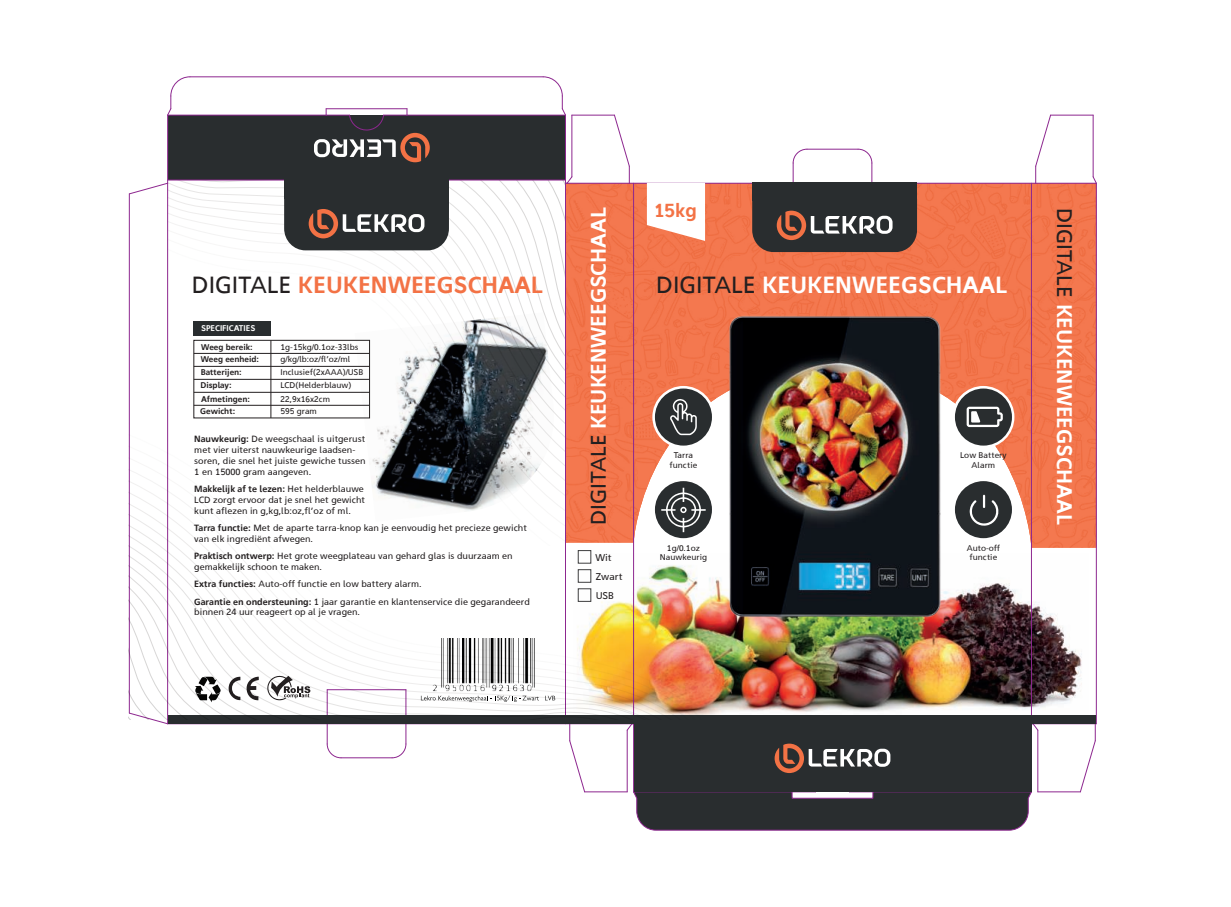
<style>
.page{position:relative;width:1231px;height:907px;background:#fff}
.page>*{position:absolute;margin:0;border:0;box-sizing:border-box;transform-origin:0 0}
.t1{font:23.25px "Agan 65";color:#f37245}
.t2{font:23.25px "Agan 65";color:#fff}
.t3{font:21px "Agan 65";color:#fff}
.t4{font:18.75px "Agan 65";color:#f37245}
.t5{font:9.75px/19px "Aan 55";color:#231f20}
.t6{font:9px/10.8px "Aan 55";color:#231f20}
.t7{font:9px "Agan 65";color:#231f20}
.t8{font:8.25px/9.9px "Aan 55";color:#231f20;text-align:center}
.t9{font:8.25px/12.8px "Agan 65";color:#231f20}
.t10{font:8.25px "Agan 65";color:#fff}
.s1{font-family:"Aan 55";color:#231f20}
.s2{font-family:"Agan 65"}
.s3{font-family:"Aan 55"}
</style>
<div class="page">
<svg style="left:168px;top:181px;width:396px;height:240px"></svg>
<svg style="left:566px;top:184px;width:529px;height:363px;background:#f2754c"></svg>
<img style="left:713px;top:602px;width:369px;height:113px">
<div style="left:168px;top:115px;width:397px;height:65px;background:#292d2f"></div>
<img style="left:630px;top:263px;width:404px;height:405px">
<svg style="left:952px;top:386px;width:62px;height:62px"></svg>
<div style="left:954px;top:388px;width:57px;height:57px;background:#292d2f;border-radius:29px"></div>
<svg style="left:952px;top:478px;width:62px;height:62px"></svg>
<div style="left:954px;top:481px;width:57px;height:57px;background:#292d2f;border-radius:29px"></div>
<svg style="left:652px;top:386px;width:62px;height:62px"></svg>
<div style="left:654px;top:388px;width:57px;height:57px;background:#292d2f;border-radius:29px"></div>
<svg style="left:969px;top:494px;width:29px;height:32px"></svg>
<svg style="left:670px;top:399px;width:26px;height:22px"></svg>
<svg style="left:966px;top:406px;width:36px;height:21px"></svg>
<hr style="left:633px;top:183px;width:1px;height:540px;background:#8d278f">
<hr style="left:1030px;top:183px;width:1px;height:541px;background:#8d278f">
<hr style="left:1032px;top:723px;width:64px;height:1px;background:#8d278f">
<hr style="left:1035px;top:183px;width:60px;height:1px;background:#8d278f">
<hr style="left:167px;top:183px;width:1px;height:540px;background:#8d278f">
<hr style="left:168px;top:180px;width:397px;height:1px;background:#8d278f">
<hr style="left:565px;top:183px;width:1px;height:540px;background:#8d278f">
<hr style="left:569px;top:723px;width:63px;height:1px;background:#8d278f">
<hr style="left:566px;top:183px;width:63px;height:1px;background:#8d278f">
<hr style="left:327px;top:723px;width:79px;height:1px;background:#8d278f">
<hr style="left:168px;top:115px;width:158px;height:1px;background:#8d278f">
<hr style="left:407px;top:115px;width:158px;height:1px;background:#8d278f">
<hr style="left:629px;top:183px;width:164px;height:1px;background:#8d278f">
<hr style="left:1095px;top:183px;width:1px;height:540px;background:#8d278f">
<hr style="left:406px;top:723px;width:163px;height:1px;background:#8d278f">
<hr style="left:129px;top:194px;width:1px;height:518px;background:#8d278f">
<svg style="left:129px;top:718px;width:39px;height:6px"></svg>
<svg style="left:129px;top:183px;width:39px;height:11px"></svg>
<hr style="left:341px;top:757px;width:51px;height:1px;background:#8d278f">
<hr style="left:327px;top:689px;width:1px;height:54px;background:#8d278f">
<hr style="left:405px;top:689px;width:1px;height:54px;background:#8d278f">
<svg style="left:391px;top:743px;width:15px;height:15px"></svg>
<svg style="left:326px;top:743px;width:15px;height:15px"></svg>
<hr style="left:168px;top:723px;width:159px;height:1px;background:#8d278f">
<hr style="left:584px;top:791px;width:43px;height:1px;background:#8d278f">
<hr style="left:626px;top:729px;width:1px;height:62px;background:#8d278f">
<svg style="left:626px;top:723px;width:7px;height:7px"></svg>
<svg style="left:569px;top:723px;width:16px;height:68px"></svg>
<hr style="left:1037px;top:791px;width:43px;height:1px;background:#8d278f">
<hr style="left:1037px;top:729px;width:1px;height:62px;background:#8d278f">
<svg style="left:1031px;top:723px;width:7px;height:7px"></svg>
<svg style="left:1079px;top:723px;width:16px;height:69px"></svg>
<hr style="left:167px;top:115px;width:1px;height:68px;background:#8d278f">
<hr style="left:565px;top:115px;width:1px;height:67px;background:#8d278f">
<hr style="left:190px;top:76px;width:353px;height:1px;background:#8d278f">
<svg style="left:167px;top:76px;width:23px;height:40px"></svg>
<svg style="left:542px;top:76px;width:24px;height:40px"></svg>
<hr style="left:571px;top:115px;width:43px;height:1px;background:#8d278f">
<hr style="left:571px;top:115px;width:1px;height:62px;background:#8d278f">
<svg style="left:565px;top:176px;width:7px;height:8px"></svg>
<svg style="left:613px;top:114px;width:17px;height:69px"></svg>
<hr style="left:326px;top:108px;width:81px;height:1px;background:#8d278f">
<hr style="left:1050px;top:115px;width:42px;height:1px;background:#8d278f">
<hr style="left:1092px;top:115px;width:1px;height:62px;background:#8d278f">
<svg style="left:1034px;top:115px;width:16px;height:68px"></svg>
<svg style="left:1092px;top:176px;width:4px;height:8px"></svg>
<hr style="left:806px;top:149px;width:51px;height:1px;background:#8d278f">
<hr style="left:871px;top:163px;width:1px;height:54px;background:#8d278f">
<hr style="left:792px;top:163px;width:1px;height:54px;background:#8d278f">
<svg style="left:792px;top:149px;width:15px;height:14px"></svg>
<svg style="left:857px;top:149px;width:15px;height:14px"></svg>
<hr style="left:871px;top:183px;width:164px;height:1px;background:#8d278f">
<svg style="left:284px;top:198px;width:165px;height:52px;background:#484545"></svg>
<svg style="left:314px;top:109px;width:115px;height:53px"></svg>
<svg style="left:752px;top:201px;width:164px;height:51px;background:#484241"></svg>
<div style="left:633px;top:726px;width:398px;height:65px;background:#292d2f"></div>
<div style="left:633px;top:715px;width:398px;height:11px;background:#292d2f"></div>
<div style="left:168px;top:715px;width:465px;height:8px;background:#292d2f"></div>
<div style="left:1031px;top:715px;width:65px;height:8px;background:#292d2f"></div>
<div style="left:752px;top:183px;width:164px;height:18px;background:#292d2f"></div>
<div style="left:284px;top:175px;width:165px;height:23px;background:#292d2f"></div>
<svg style="left:646px;top:183px;width:59px;height:58px"></svg>
<svg style="left:129px;top:421px;width:584px;height:297px"></svg>
<div style="left:193px;top:340px;width:177px;height:78px;border:1px solid #231f20"></div>
<hr style="left:194px;top:353px;width:175px;height:1px;background:#231f20">
<hr style="left:194px;top:366px;width:175px;height:1px;background:#231f20">
<hr style="left:194px;top:379px;width:175px;height:1px;background:#231f20">
<hr style="left:194px;top:392px;width:175px;height:1px;background:#231f20">
<hr style="left:194px;top:405px;width:175px;height:1px;background:#231f20">
<hr style="left:270px;top:340px;width:1px;height:78px;background:#231f20">
<svg style="left:633px;top:743px;width:398px;height:87px"></svg>
<h3 class="t4" style="left:655px;top:203px;width:43px">15kg</h3>
<h2 class="t3" style="left:589px;top:524px;width:318px;rotate:-90deg"><span class="s1">DIGITALE</span> KEUKENWEEGSCHAAL</h2>
<h2 class="t3" style="left:1072px;top:208px;width:318px;rotate:90deg"><span class="s1">DIGITALE</span> KEUKENWEEGSCHAAL</h2>
<p class="t5" style="left:595px;top:548px;width:29px">Wit<br>Zwart<br>USB</p>
<h1 class="t1" style="left:192px;top:275px;width:352px"><span class="s1">DIGITALE</span> KEUKENWEEGSCHAAL</h1>
<h1 class="t2" style="left:656px;top:275px;width:352px"><span class="s1">DIGITALE</span> KEUKENWEEGSCHAAL</h1>
<p class="t10" style="left:201px;top:325px;width:56px">SPECIFICATIES</p>
<p class="t9" style="left:201px;top:341px;width:53px">Weeg bereik:</p>
<p class="t8" style="left:280px;top:341px;width:85px;line-height:12.8px;text-align:left">1g-15kg/0.1oz-33lbs g/kg/lb:oz/fl’oz/ml<br>Inclusief(2xAAA)/USB<br>LCD(Helderblauw)</p>
<p class="t8" style="left:280px;top:393px;width:51px;line-height:12.1px;text-align:left">22,9x16x2cm<br>595 gram</p>
<p class="t9" style="left:200px;top:353px;width:60px">Weeg eenheid:<br>Batterijen:<br>Display:</p>
<p class="t9" style="left:200px;top:393px;width:51px;line-height:12.1px">Afmetingen:<br>Gewicht:</p>
<p class="t6" style="left:194px;top:434px;width:173px"><span class="s2">Nauwkeurig:</span> De weegschaal is uitgerust met vier uiterst nauwkeurige laadsen&shy;soren, die snel het juiste gewiche tussen 1 en 15000 gram aangeven.</p>
<p class="t7" style="left:194px;top:485px;width:171px">Makkelijk af te lezen: <span class="s3">Het helderblauwe</span></p>
<p class="t6" style="left:194px;top:494px;width:172px">LCD zorgt ervoor dat je snel het gewicht kunt aflezen in g,kg,lb:oz,fl’oz of ml.</p>
<p class="t6" style="left:194px;top:523px;width:334px"><span class="s2">Tarra functie:</span> Met de aparte tarra-knop kan je eenvoudig het precieze gewicht van elk ingrediënt afwegen.</p>
<p class="t6" style="left:194px;top:551px;width:320px"><span class="s2">Praktisch ontwerp:</span> Het grote weegplateau van gehard glas is duurzaam en gemakkelijk schoon te maken.</p>
<p class="t6" style="left:194px;top:576px;width:337px;line-height:17.3px"><span class="s2">Extra functies:</span> Auto-off functie en low battery alarm.<br><span class="s2">Garantie en ondersteuning:</span> 1 jaar garantie en klantenservice die gegarandeerd</p>
<p class="t6" style="left:194px;top:607px;width:167px">binnen 24 uur reageert op al je vragen.</p>
<p class="t8" style="left:959px;top:451px;width:48px">Low Battery<br>Alarm</p>
<p class="t8" style="left:669px;top:451px;width:29px">Tarra functie</p>
<p class="t8" style="left:659px;top:543px;width:49px">1g/0.1oz<br>Nauwkeurig</p>
<p class="t8" style="left:966px;top:543px;width:35px">Auto-off functie</p>
</div>
